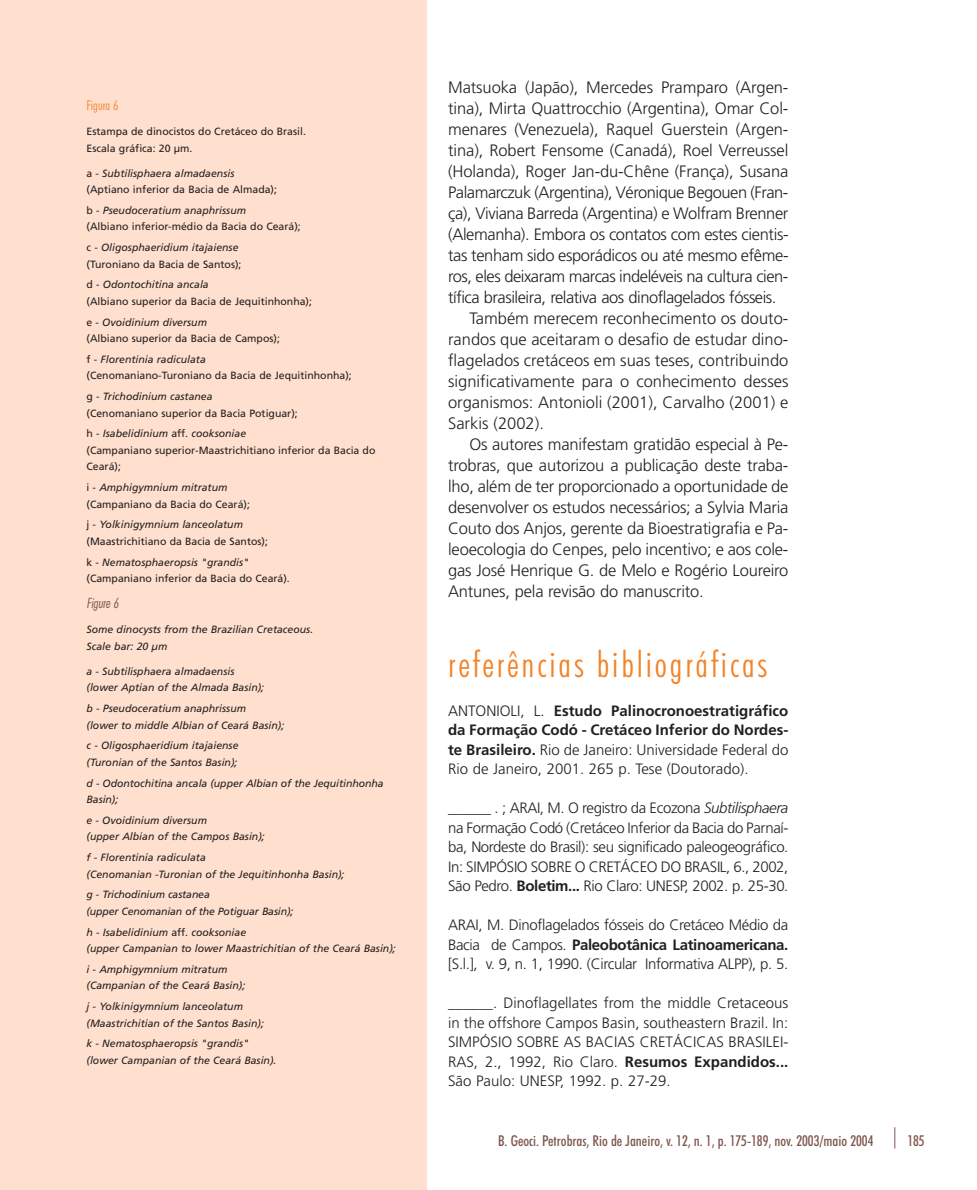
<style>
.page{position:relative;width:977px;height:1190px;background:#fff}
.page>*{position:absolute;margin:0;border:0;box-sizing:border-box;transform-origin:0 0}
.t1{font:300 condensed 36px "Futura BT";letter-spacing:.075em;color:#f58226}
.t2{font:300 16.5px "Frutiger";letter-spacing:-.01em;color:#231f20}
.t3{font:300 16.5px "Frutiger";letter-spacing:-.03em;color:#231f20}
.t4{font:300 15px/19.5px "Frutiger";letter-spacing:-.02em;color:#231f20;text-align:justify}
.t5{font:500 condensed 15px "Futura BT";color:#7f564d}
.t6{font:300 condensed 13.5px "Futura BT";color:#f58226}
.t7{font:italic 13.5px "Futura Lt Cn BT";color:#7f564d}
.t8{font:10.5px/16.5px "Frutiger";color:#231f20}
.t9{font:italic 10.5px/16.5px "Frutiger";color:#231f20}
.s1{font-style:italic}
.s2{font-style:normal}
.s3{font-weight:700}
</style>
<div class="page">
<div style="left:0;top:0;width:427px;height:1189px;background:#ffe0ce"></div>
<svg style="left:894px;top:1127px;width:1px;height:21px"></svg>
<p class="t6" style="left:86px;top:100px;width:33px">Figura 6</p>
<p class="t8" style="left:86px;top:124px;width:221px">Estampa de dinocistos do Cretáceo do Brasil.<br>Escala gráfica: 20 µm.</p>
<p class="t8" style="left:86px;top:165px;width:192px">a - <span class="s1">Subtilisphaera almadaensis </span>(Aptiano inferior da Bacia de Almada);</p>
<p class="t8" style="left:86px;top:203px;width:216px">b - <span class="s1">Pseudoceratium anaphrissum<br></span>(Albiano inferior-médio da Bacia do Ceará);</p>
<p class="t8" style="left:86px;top:240px;width:156px">c - <span class="s1">Oligosphaeridium itajaiense </span>(Turoniano da Bacia de Santos);</p>
<p class="t8" style="left:86px;top:277px;width:227px">d - <span class="s1">Odontochitina ancala<br></span>(Albiano superior da Bacia de Jequitinhonha);</p>
<p class="t8" style="left:86px;top:314px;width:195px">e - <span class="s1">Ovoidinium diversum<br></span>(Albiano superior da Bacia de Campos);</p>
<p class="t8" style="left:86px;top:352px;width:267px">f - <span class="s1">Florentinia radiculata<br></span>(Cenomaniano-Turoniano da Bacia de Jequitinhonha);</p>
<p class="t8" style="left:86px;top:389px;width:213px">g - <span class="s1">Trichodinium castanea<br></span>(Cenomaniano superior da Bacia Potiguar);</p>
<p class="t8" style="left:86px;top:426px;width:290px">h - <span class="s1">Isabelidinium</span> aff. <span class="s1">cooksoniae<br></span>(Campaniano superior-Maastrichitiano inferior da Bacia do<br>Ceará);</p>
<p class="t8" style="left:86px;top:480px;width:165px">i - <span class="s1">Amphigymnium mitratum </span>(Campaniano da Bacia do Ceará);</p>
<p class="t8" style="left:86px;top:517px;width:183px">j - <span class="s1">Yolkinigymnium lanceolatum </span>(Maastrichitiano da Bacia de Santos);</p>
<p class="t8" style="left:86px;top:554px;width:205px">k - <span class="s1">Nematosphaeropsis "grandis" </span>(Campaniano inferior da Bacia do Ceará).</p>
<p class="t7" style="left:86px;top:597px;width:34px">Figure 6</p>
<p class="t9" style="left:86px;top:622px;width:228px">Some dinocysts from the Brazilian Cretaceous.<br>Scale bar: 20 µm</p>
<p class="t9" style="left:86px;top:663px;width:179px">a - Subtilisphaera almadaensis (lower Aptian of the Almada Basin);</p>
<p class="t9" style="left:86px;top:701px;width:199px">b - Pseudoceratium anaphrissum<br>(lower to middle Albian of Ceará Basin);</p>
<p class="t9" style="left:86px;top:738px;width:153px">c - Oligosphaeridium itajaiense (Turonian of the Santos Basin);</p>
<p class="t9" style="left:86px;top:775px;width:298px">d - Odontochitina ancala (upper Albian of the Jequitinhonha<br>Basin);</p>
<p class="t9" style="left:86px;top:812px;width:180px">e - Ovoidinium diversum<br>(upper Albian of the Campos Basin);</p>
<p class="t9" style="left:86px;top:850px;width:259px">f - Florentinia radiculata<br>(Cenomanian -Turonian of the Jequitinhonha Basin);</p>
<p class="t9" style="left:86px;top:887px;width:208px">g - Trichodinium castanea<br>(upper Cenomanian of the Potiguar Basin);</p>
<p class="t9" style="left:86px;top:924px;width:311px">h - Isabelidinium <span class="s2">aff.</span> cooksoniae<br>(upper Campanian to lower Maastrichitian of the Ceará Basin);</p>
<p class="t9" style="left:86px;top:961px;width:160px">i - Amphigymnium mitratum (Campanian of the Ceará Basin);</p>
<p class="t9" style="left:86px;top:999px;width:179px">j - Yolkinigymnium lanceolatum (Maastrichitian of the Santos Basin);</p>
<p class="t9" style="left:86px;top:1036px;width:191px">k - Nematosphaeropsis "grandis" (lower Campanian of the Ceará Basin).</p>
<p class="t2" style="left:448px;top:81px;width:342px">Matsuoka (Japão), Mercedes Pramparo (Argen-</p>
<p class="t2" style="left:448px;top:102px;width:342px">tina), Mirta Quattrocchio (Argentina), Omar Col-</p>
<p class="t2" style="left:448px;top:123px;width:342px">menares (Venezuela), Raquel Guerstein (Argen-</p>
<p class="t2" style="left:448px;top:144px;width:342px">tina), Robert Fensome (Canadá), Roel Verreussel</p>
<p class="t2" style="left:448px;top:165px;width:342px">(Holanda), Roger Jan-du-Chêne (França), Susana</p>
<p class="t3" style="left:448px;top:186px;width:342px">Palamarczuk (Argentina), Véronique Begouen (Fran-</p>
<p class="t2" style="left:448px;top:207px;width:342px">ça), Viviana Barreda (Argentina) e Wolfram Brenner</p>
<p class="t2" style="left:448px;top:228px;width:342px">(Alemanha). Embora os contatos com estes cientis-</p>
<p class="t2" style="left:448px;top:249px;width:342px">tas tenham sido esporádicos ou até mesmo efême-</p>
<p class="t3" style="left:448px;top:270px;width:342px">ros, eles deixaram marcas indeléveis na cultura cien-</p>
<p class="t3" style="left:448px;top:291px;width:330px">tífica brasileira, relativa aos dinoflagelados fósseis.</p>
<p class="t2" style="left:469px;top:312px;width:320px">Também merecem reconhecimento os douto-</p>
<p class="t2" style="left:448px;top:333px;width:342px">randos que aceitaram o desafio de estudar dino-</p>
<p class="t2" style="left:448px;top:354px;width:342px">flagelados cretáceos em suas teses, contribuindo</p>
<p class="t2" style="left:448px;top:375px;width:342px">significativamente para o conhecimento desses</p>
<p class="t2" style="left:448px;top:396px;width:342px">organismos: Antonioli (2001), Carvalho (2001) e</p>
<p class="t2" style="left:448px;top:417px;width:97px">Sarkis (2002).</p>
<p class="t2" style="left:469px;top:438px;width:320px">Os autores manifestam gratidão especial à Pe-</p>
<p class="t2" style="left:448px;top:459px;width:342px">trobras, que autorizou a publicação deste traba-</p>
<p class="t2" style="left:448px;top:480px;width:342px">lho, além de ter proporcionado a oportunidade de</p>
<p class="t2" style="left:448px;top:501px;width:342px">desenvolver os estudos necessários; a Sylvia Maria</p>
<p class="t2" style="left:448px;top:522px;width:342px">Couto dos Anjos, gerente da Bioestratigrafia e Pa-</p>
<p class="t2" style="left:448px;top:543px;width:342px">leoecologia do Cenpes, pelo incentivo; e aos cole-</p>
<p class="t2" style="left:448px;top:564px;width:342px">gas José Henrique G. de Melo e Rogério Loureiro</p>
<p class="t2" style="left:448px;top:585px;width:257px">Antunes, pela revisão do manuscrito.</p>
<h1 class="t1" style="left:448px;top:651px;width:320px">referências bibliográficas</h1>
<p class="t4" style="left:448px;top:702px;width:342px">ANTONIOLI, L. <span class="s3">Estudo Palinocronoestratigráfico da Formação Codó - Cretáceo Inferior do Nordes&shy;te Brasileiro.</span> Rio de Janeiro: Universidade Federal do Rio de Janeiro, 2001. 265 p. Tese (Doutorado).</p>
<p class="t4" style="left:448px;top:799px;width:342px">______ . ; ARAI, M. O registro da Ecozona <span class="s1">Subtilisphaera </span>na Formação Codó (Cretáceo Inferior da Bacia do Parnaí&shy;ba, Nordeste do Brasil): seu significado paleogeográfico.<br>In: SIMPÓSIO SOBRE O CRETÁCEO DO BRASIL, 6., 2002, São Pedro. <span class="s3">Boletim...</span> Rio Claro: UNESP, 2002. p. 25-30.</p>
<p class="t4" style="left:448px;top:916px;width:342px">ARAI, M. Dinoflagelados fósseis do Cretáceo Médio da Bacia de Campos. <span class="s3">Paleobotânica Latinoamericana. </span>[S.l.], v. 9, n. 1, 1990. (Circular Informativa ALPP), p. 5.</p>
<p class="t4" style="left:448px;top:994px;width:342px">______. Dinoflagellates from the middle Cretaceous in the offshore Campos Basin, southeastern Brazil. In:<br>SIMPÓSIO SOBRE AS BACIAS CRETÁCICAS BRASILEI-RAS, 2., 1992, Rio Claro. <span class="s3">Resumos Expandidos...<br></span>São Paulo: UNESP, 1992. p. 27-29.</p>
<p class="t5" style="left:498px;top:1135px;width:377px">B. Geoci. Petrobras, Rio de Janeiro, v. 12, n. 1, p. 175-189, nov. 2003/maio 2004</p>
<p class="t5" style="left:907px;top:1135px;width:19px">185</p>
</div>
